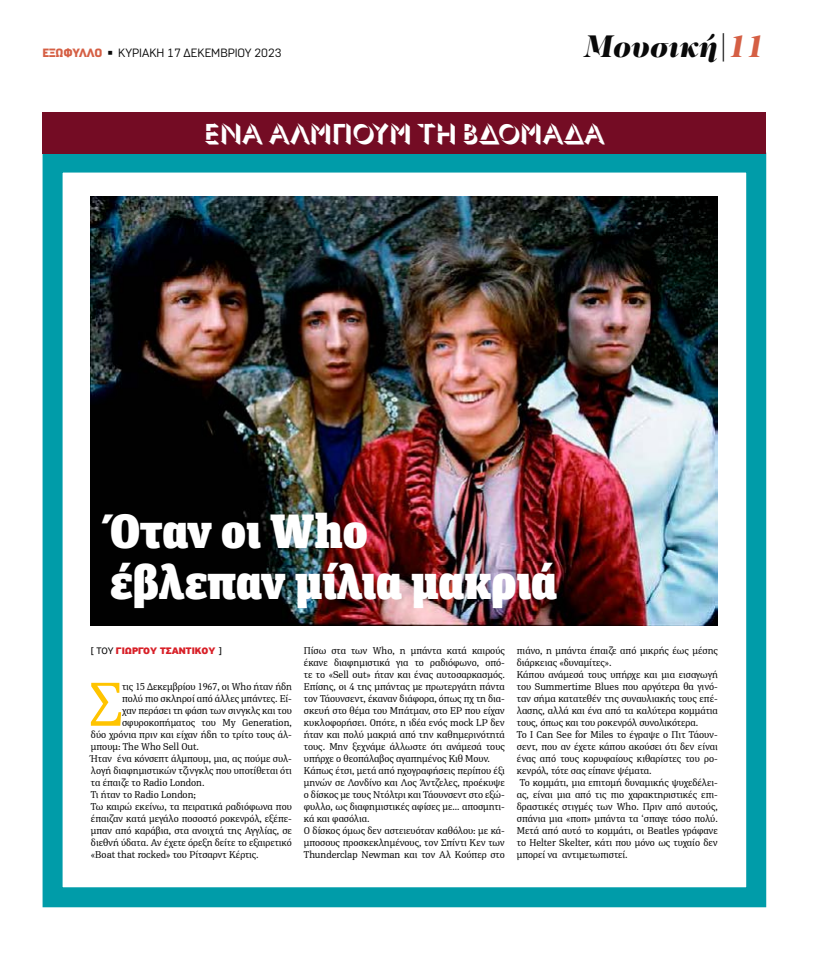
<style>
.page{position:relative;width:823px;height:964px;background:#fff}
.page>*{position:absolute;margin:0;border:0;box-sizing:border-box;transform-origin:0 0}
.t1{font:61.7px "PFDIN Serif";color:#ffc400}
.t2{font:900 48px/51px "FF Unit Slab Pro";color:#fff}
.t3{font:italic 900 32px "PF Regal Display Pro";color:#090909}
.t4{font:300 28px "Gill Sans Nova Shadowed";color:#fff}
.t5{font:12px "Normative Pro";color:#090909}
.t6{font:10px/12px "PFDIN Serif";color:#090909}
.t7{font:900 10px "PF Highway Sans Pro";color:#d81f27}
.s1{font-weight:900;color:#d55f44}
.s2{color:#d55f44}
.s3{font-weight:400;color:#090909}
</style>
<div class="page">
<div style="left:43px;top:153px;width:722px;height:754px;background:#fff;border:20px solid #009ca9"></div>
<div style="left:43px;top:112px;width:722px;height:42px;background:#740c24"></div>
<img style="left:91px;top:196px;width:626px;height:429px">
<p class="t5" style="left:43px;top:46px;width:240px"><span class="s1">ΕΞΩΦΥΛΛΟ</span> ◾ ΚΥΡΙΑΚΗ 17 ΔΕΚΕΜΒΡΙΟΥ 2023</p>
<h3 class="t3" style="left:584px;top:26px;width:182px">Μουσική|<span class="s2">11</span></h3>
<h3 class="t4" style="left:204px;top:116px;width:402px">ENA ΑΛΜΠΟΥΜ ΤΗ ΒΔΟΜΑΔΑ</h3>
<h2 class="t2" style="left:110px;top:503px;width:448px">Όταν οι Who<br>έβλεπαν μίλια μακριά</h2>
<p class="t7" style="left:91px;top:644px;width:132px"><span class="s3">[ ΤΟΥ</span> ΓΙΩΡΓΟΥ ΤΣΑΝΤΙΚΟΥ <span class="s3">]</span></p>
<h1 class="t1" style="left:89px;top:666px;width:35px">Σ</h1>
<p class="t6" style="left:122px;top:680px;width:171px">τις 15 Δεκεμβρίου 1967, οι Who ήταν ήδη</p>
<p class="t6" style="left:122px;top:692px;width:171px">πολύ πιο σκληροί από άλλες μπάντες. Εί-</p>
<p class="t6" style="left:122px;top:704px;width:171px">χαν περάσει τη φάση των σινγκλς και του</p>
<p class="t6" style="left:122px;top:716px;width:171px">σφυροκοπήματος του My Generation,</p>
<p class="t6" style="left:91px;top:728px;width:202px">δύο χρόνια πριν και είχαν ήδη το τρίτο τους άλ-</p>
<p class="t6" style="left:91px;top:740px;width:110px">μπουμ: The Who Sell Out.</p>
<p class="t6" style="left:91px;top:752px;width:202px">Ήταν ένα κόνσεπτ άλμπουμ, μια, ας πούμε συλ-</p>
<p class="t6" style="left:91px;top:764px;width:202px">λογή διαφημιστικών τζινγκλς που υποτίθεται ότι</p>
<p class="t6" style="left:91px;top:776px;width:115px">τα έπαιζε το Radio London.</p>
<p class="t6" style="left:91px;top:788px;width:106px">Τι ήταν το Radio London;</p>
<p class="t6" style="left:91px;top:800px;width:202px">Τω καιρώ εκείνω, τα πειρατικά ραδιόφωνα που</p>
<p class="t6" style="left:91px;top:812px;width:202px">έπαιζαν κατά μεγάλο ποσοστό ροκενρόλ, εξέπε-</p>
<p class="t6" style="left:91px;top:824px;width:202px">μπαν από καράβια, στα ανοιχτά της Αγγλίας, σε</p>
<p class="t6" style="left:91px;top:836px;width:202px">διεθνή ύδατα. Αν έχετε όρεξη δείτε το εξαιρετικό</p>
<p class="t6" style="left:91px;top:848px;width:169px">«Boat that rocked» του Ρίτσαρντ Κέρτις.</p>
<p class="t6" style="left:304px;top:644px;width:202px">Πίσω στα των Who, η μπάντα κατά καιρούς έκανε διαφημιστικά για το ραδιόφωνο, οπό&shy;τε το «Sell out» ήταν και ένας αυτοσαρκασμός.<br>Επίσης, οι 4 της μπάντας με πρωτεργάτη πάντα τον Τάουνσεντ, έκαναν διάφορα, όπως πχ τη δια&shy;σκευή στο θέμα του Μπάτμαν, στο EP που είχαν κυκλοφορήσει. Οπότε, η ιδέα ενός mock LP δεν ήταν και πολύ μακριά από την καθημερινότητά τους. Μην ξεχνάμε άλλωστε ότι ανάμεσά τους υπήρχε ο θεοπάλαβος αγαπημένος Κιθ Μουν.<br>Κάπως έτσι, μετά από ηχογραφήσεις περίπου έξι μηνών σε Λονδίνο και Λος Άντζελες, προέκυψε ο δίσκος με τους Ντόλτρι και Τάουνσεντ στο εξώ&shy;φυλλο, ως διαφημιστικές αφίσες με… αποσμητι&shy;κά και φασόλια.<br>Ο δίσκος όμως δεν αστειευόταν καθόλου: με κά&shy;μποσους προσκεκλημένους, τον Σπίντι Κεν των Thunderclap Newman και τον Αλ Κούπερ στο</p>
<p class="t6" style="left:516px;top:644px;width:202px">πιάνο, η μπάντα έπαιζε από μικρής έως μέσης</p>
<p class="t6" style="left:516px;top:656px;width:96px">διάρκειας «δυναμίτες».</p>
<p class="t6" style="left:516px;top:668px;width:202px">Κάπου ανάμεσά τους υπήρχε και μια εισαγωγή</p>
<p class="t6" style="left:516px;top:680px;width:202px">του Summertime Blues που αργότερα θα γινό-</p>
<p class="t6" style="left:516px;top:692px;width:202px">ταν σήμα κατατεθέν της συναυλιακής τους επέ-</p>
<p class="t6" style="left:516px;top:704px;width:202px">λασης, αλλά και ένα από τα καλύτερα κομμάτια</p>
<p class="t6" style="left:516px;top:716px;width:183px">τους, όπως και του ροκενρόλ συνολικότερα.</p>
<p class="t6" style="left:516px;top:728px;width:202px">Το I Can See for Miles το έγραψε ο Πιτ Τάουν-</p>
<p class="t6" style="left:516px;top:740px;width:202px">σεντ, που αν έχετε κάπου ακούσει ότι δεν είναι</p>
<p class="t6" style="left:516px;top:752px;width:202px">ένας από τους κορυφαίους κιθαρίστες του ρο-</p>
<p class="t6" style="left:516px;top:764px;width:136px">κενρόλ, τότε σας είπανε ψέματα.</p>
<p class="t6" style="left:519px;top:776px;width:199px">Το κομμάτι, μια επιτομή δυναμικής ψυχεδέλει-</p>
<p class="t6" style="left:516px;top:788px;width:202px">ας, είναι μια από τις πιο χαρακτηριστικές επι-</p>
<p class="t6" style="left:516px;top:800px;width:202px">δραστικές στιγμές των Who. Πριν από αυτούς,</p>
<p class="t6" style="left:516px;top:812px;width:202px">σπάνια μια «ποπ» μπάντα τα ‘σπαγε τόσο πολύ.</p>
<p class="t6" style="left:516px;top:824px;width:202px">Μετά από αυτό το κομμάτι, οι Βeatles γράφανε</p>
<p class="t6" style="left:516px;top:836px;width:202px">το Helter Skelter, κάτι που μόνο ως τυχαίο δεν</p>
<p class="t6" style="left:516px;top:848px;width:112px">μπορεί να αντιμετωπιστεί.</p>
</div>
